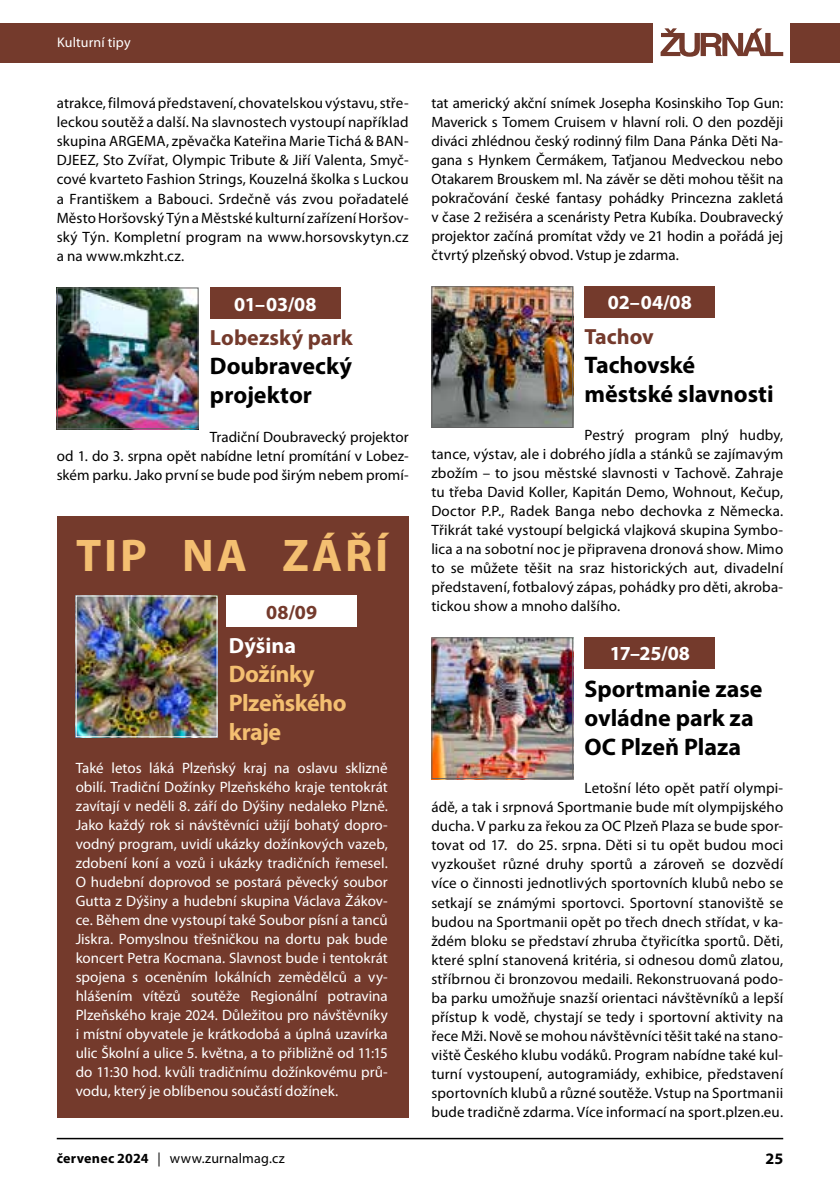
<style>
.page{position:relative;width:840px;height:1191px;background:#fff}
.page>*{position:absolute;margin:0;border:0;box-sizing:border-box;transform-origin:0 0}
.t1{font:700 46px "Myriad Pro";letter-spacing:.06em;color:#f4bf71}
.t2{font:700 24px/28.8px "Myriad Pro";color:#000}
.t3{font:700 24px/28.8px "Myriad Pro";letter-spacing:-.02em;color:#f4bf71}
.t4{font:700 22px "Myriad Pro";color:#743a2c}
.t5{font:700 22px "Myriad Pro";color:#fff}
.t6{font:700 20px "Myriad Pro";letter-spacing:-.005em;color:#fff}
.t7{font:700 20px "Myriad Pro";color:#743a2c}
.t8{font:700 16px "Myriad Pro";color:#000}
.t9{font:15px/19px "Myriad Pro";letter-spacing:.01em;color:#000;text-align:justify}
.t10{font:15px/19px "Myriad Pro";color:#fff;text-align:justify}
.t11{font:14px "Myriad Pro";letter-spacing:.015em;color:#000}
.t12{font:14px "Myriad Pro";letter-spacing:.01em;color:#fff}
.s1{font-weight:700}
</style>
<div class="page">
<hr style="left:57px;top:1137px;width:725px;height:2px;background:#000">
<div style="left:0;top:23px;width:652px;height:39px;background:#743a2c"></div>
<div style="left:789px;top:23px;width:50px;height:39px;background:#743a2c"></div>
<svg style="left:660px;top:28px;width:122px;height:29px"></svg>
<div style="left:210px;top:287px;width:130px;height:32px;background:#743a2c"></div>
<img style="left:59px;top:289px;width:137px;height:138px">
<div style="left:57px;top:287px;width:141px;height:142px;border:1px solid #646363"></div>
<div style="left:57px;top:516px;width:351px;height:601px;background:#743a2c"></div>
<div style="left:226px;top:595px;width:130px;height:31px;background:#fff"></div>
<img style="left:78px;top:597px;width:137px;height:138px">
<div style="left:76px;top:595px;width:141px;height:142px;border:1px solid #fff"></div>
<div style="left:584px;top:286px;width:130px;height:31px;background:#743a2c"></div>
<div style="left:584px;top:637px;width:130px;height:31px;background:#743a2c"></div>
<img style="left:433px;top:288px;width:138px;height:138px">
<div style="left:431px;top:286px;width:142px;height:142px;border:1px solid #646363"></div>
<img style="left:433px;top:639px;width:138px;height:138px">
<div style="left:431px;top:637px;width:142px;height:142px;border:1px solid #646363"></div>
<p class="t12" style="left:57px;top:34px;width:75px">Kulturní tipy</p>
<p class="t9" style="left:57px;top:93px;width:353px">atrakce, filmová představení, chovatelskou výstavu, stře&shy;leckou soutěž a další. Na slavnostech vystoupí například skupina ARGEMA, zpěvačka Kateřina Marie Tichá &amp; BAN-DJEEZ, Sto Zvířat, Olympic Tribute &amp; Jiří Valenta, Smyč&shy;cové kvarteto Fashion Strings, Kouzelná školka s Luckou a Františkem a Babouci. Srdečně vás zvou pořadatelé Město Horšovský Týn a Městské kulturní zařízení Horšov&shy;ský Týn. Kompletní program na www.horsovskytyn.cz a na www.mkzht.cz.</p>
<h3 class="t6" style="left:234px;top:291px;width:84px">01–03/08</h3>
<h3 class="t4" style="left:210px;top:323px;width:144px">Lobezský park</h3>
<h2 class="t2" style="left:210px;top:351px;width:144px">Doubravecký projektor</h2>
<p class="t9" style="left:57px;top:427px;width:353px;text-indent:153px">Tradiční Doubravecký projektor od 1. do 3. srpna opět nabídne letní promítání v Lobez&shy;ském parku. Jako první se bude pod širým nebem promí-</p>
<h1 class="t1" style="left:76px;top:526px;width:313px">TIP NA ZÁŘÍ</h1>
<h3 class="t7" style="left:266px;top:599px;width:53px">08/09</h3>
<h3 class="t5" style="left:229px;top:631px;width:69px">Dýšina</h3>
<h2 class="t3" style="left:229px;top:658px;width:119px">Dožínky<br>Plzeňského kraje</h2>
<p class="t10" style="left:76px;top:757px;width:313px">Také letos láká Plzeňský kraj na oslavu sklizně obilí. Tradiční Dožínky Plzeňského kraje tentokrát zavítají v neděli 8. září do Dýšiny nedaleko Plzně.<br>Jako každý rok si návštěvníci užijí bohatý dopro&shy;vodný program, uvidí ukázky dožínkových vazeb, zdobení koní a vozů i ukázky tradičních řemesel.<br>O hudební doprovod se postará pěvecký soubor Gutta z Dýšiny a hudební skupina Václava Žákov&shy;ce. Během dne vystoupí také Soubor písní a tanců Jiskra. Pomyslnou třešničkou na dortu pak bude koncert Petra Kocmana. Slavnost bude i tentokrát spojena s oceněním lokálních zemědělců a vy&shy;hlášením vítězů soutěže Regionální potravina Plzeňského kraje 2024. Důležitou pro návštěvníky i místní obyvatele je krátkodobá a úplná uzavírka ulic Školní a ulice 5. května, a to přibližně od 11:15 do 11:30 hod. kvůli tradičnímu dožínkovému prů&shy;vodu, který je oblíbenou součástí dožínek.</p>
<p class="t9" style="left:431px;top:93px;width:353px">tat americký akční snímek Josepha Kosinskiho Top Gun:<br>Maverick s Tomem Cruisem v hlavní roli. O den později diváci zhlédnou český rodinný film Dana Pánka Děti Na&shy;gana s Hynkem Čermákem, Taťjanou Medveckou nebo Otakarem Brouskem ml. Na závěr se děti mohou těšit na pokračování české fantasy pohádky Princezna zakletá v čase 2 režiséra a scenáristy Petra Kubíka. Doubravecký projektor začíná promítat vždy ve 21 hodin a pořádá jej čtvrtý plzeňský obvod. Vstup je zdarma.</p>
<h3 class="t6" style="left:607px;top:289px;width:85px">02–04/08</h3>
<h3 class="t4" style="left:584px;top:322px;width:71px">Tachov</h3>
<h2 class="t2" style="left:584px;top:349px;width:190px">Tachovské městské slavnosti</h2>
<p class="t9" style="left:431px;top:425px;width:353px;text-indent:153px">Pestrý program plný hudby, tance, výstav, ale i dobrého jídla a stánků se zajímavým zbožím – to jsou městské slavnosti v Tachově. Zahraje tu třeba David Koller, Kapitán Demo, Wohnout, Kečup, Doctor P.P., Radek Banga nebo dechovka z Německa.<br>Třikrát také vystoupí belgická vlajková skupina Symbo&shy;lica a na sobotní noc je připravena dronová show. Mimo to se můžete těšit na sraz historických aut, divadelní představení, fotbalový zápas, pohádky pro děti, akroba&shy;tickou show a mnoho dalšího.</p>
<h3 class="t6" style="left:609px;top:640px;width:82px">17–25/08</h3>
<h2 class="t2" style="left:584px;top:674px;width:179px">Sportmanie zase ovládne park za<br>OC Plzeň Plaza</h2>
<p class="t9" style="left:431px;top:778px;width:353px;text-indent:153px">Letošní léto opět patří olympi&shy;ádě, a tak i srpnová Sportmanie bude mít olympijského ducha. V parku za řekou za OC Plzeň Plaza se bude spor&shy;tovat od 17. do 25. srpna. Děti si tu opět budou moci vyzkoušet různé druhy sportů a zároveň se dozvědí více o činnosti jednotlivých sportovních klubů nebo se setkají se známými sportovci. Sportovní stanoviště se budou na Sportmanii opět po třech dnech střídat, v ka&shy;ždém bloku se představí zhruba čtyřicítka sportů. Děti, které splní stanovená kritéria, si odnesou domů zlatou, stříbrnou či bronzovou medaili. Rekonstruovaná podo&shy;ba parku umožňuje snazší orientaci návštěvníků a lepší přístup k vodě, chystají se tedy i sportovní aktivity na řece Mži. Nově se mohou návštěvníci těšit také na stano&shy;viště Českého klubu vodáků. Program nabídne také kul&shy;turní vystoupení, autogramiády, exhibice, představení sportovních klubů a různé soutěže. Vstup na Sportmanii bude tradičně zdarma. Více informací na sport.plzen.eu.</p>
<p class="t11" style="left:57px;top:1149px;width:229px"><span class="s1">červenec 2024</span> | www.zurnalmag.cz</p>
<p class="t8" style="left:765px;top:1148px;width:19px">25</p>
</div>
